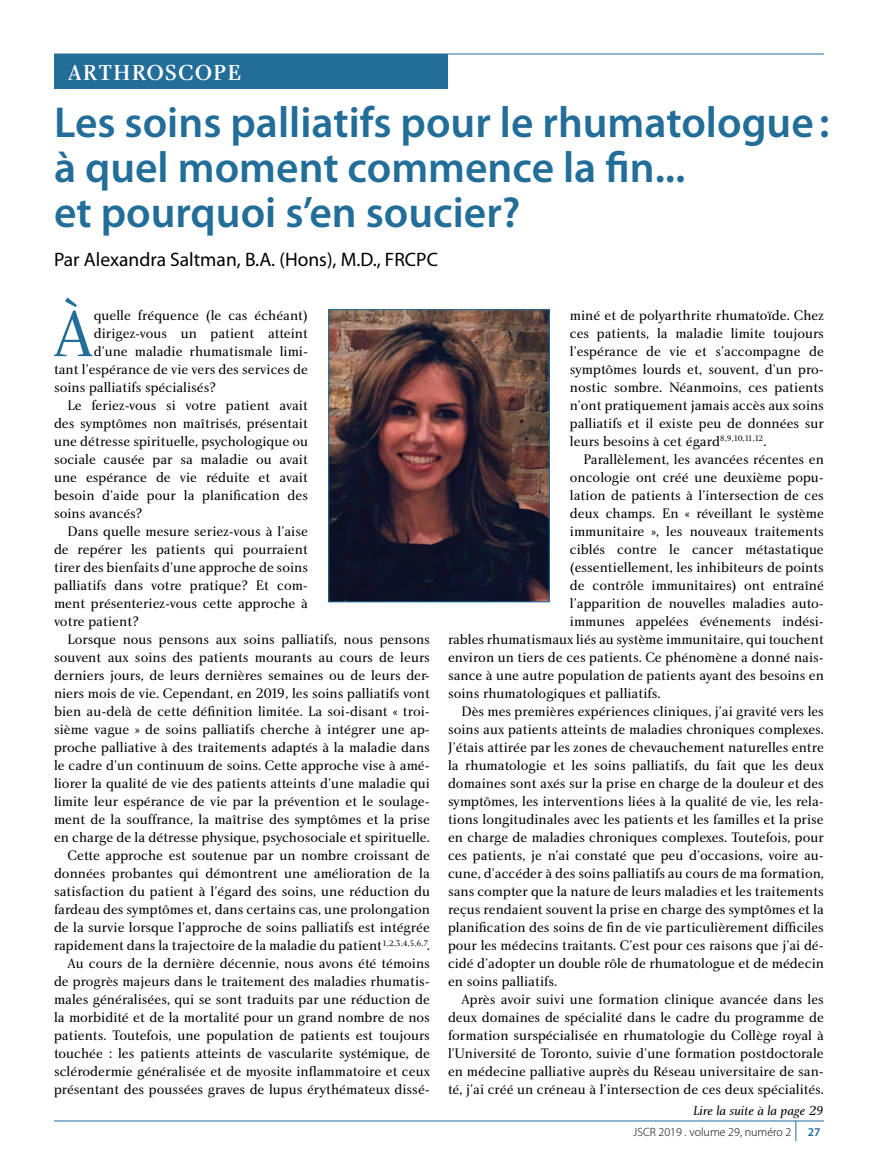
<style>
.page{position:relative;width:878px;height:1175px;background:#fff}
.page>*{position:absolute;margin:0;border:0;box-sizing:border-box;transform-origin:0 0}
.t1{font:68.25px "Charlotte Book Plain";color:#226e99}
.t2{font:600 43.5px/45px "Myriad Pro";color:#226e99}
.t3{font:22.5px "Charlotte Medium Plain";letter-spacing:.05em;color:#fff}
.t4{font:19.5px "Myriad Pro";color:#000}
.t5{font:14.25px/18px "Charlotte Book Plain";color:#000;text-align:justify}
.t6{font:13.5px "Charlotte Book Italic Plain";color:#000}
.t7{font:300 12px "Myriad Pro";color:#000}
.t8{font:600 12px "Myriad Pro";color:#226e99}
</style>
<div class="page">
<div style="left:54px;top:54px;width:394px;height:35px;background:#226e99"></div>
<hr style="left:54px;top:54px;width:770px;height:1px;background:#226e99">
<hr style="left:54px;top:1120px;width:770px;height:1px;background:#226e99">
<svg style="left:795px;top:1120px;width:1px;height:21px"></svg>
<img style="left:330px;top:311px;width:217px;height:289px">
<div style="left:328px;top:309px;width:221px;height:293px;border:1px solid #226e99"></div>
<h3 class="t3" style="left:68px;top:59px;width:175px">ARTHROSCOPE</h3>
<h2 class="t2" style="left:54px;top:101px;width:777px">Les soins palliatifs pour le rhumatologue: à quel moment commence la fin...<br>et pourquoi s’en soucier?</h2>
<h3 class="t4" style="left:54px;top:249px;width:385px">Par Alexandra Saltman, B.A. (Hons), M.D., FRCPC</h3>
<h1 class="t1" style="left:54px;top:293px;width:42px">À</h1>
<p class="t5" style="left:94px;top:306px;width:216px">quelle fréquence (le cas échéant)</p>
<p class="t5" style="left:94px;top:324px;width:216px">dirigez-vous un patient atteint</p>
<p class="t5" style="left:94px;top:342px;width:216px">d’une maladie rhumatismale limi-</p>
<p class="t5" style="left:54px;top:360px;width:255px">tant l’espérance de vie vers des services de</p>
<p class="t5" style="left:54px;top:378px;width:163px">soins palliatifs spécialisés?</p>
<p class="t5" style="left:67px;top:396px;width:242px">Le feriez-vous si votre patient avait</p>
<p class="t5" style="left:54px;top:414px;width:255px">des symptômes non maîtrisés, présentait</p>
<p class="t5" style="left:54px;top:432px;width:255px">une détresse spirituelle, psychologique ou</p>
<p class="t5" style="left:54px;top:450px;width:255px">sociale causée par sa maladie ou avait</p>
<p class="t5" style="left:54px;top:468px;width:255px">une espérance de vie réduite et avait</p>
<p class="t5" style="left:54px;top:486px;width:255px">besoin d’aide pour la planification des</p>
<p class="t5" style="left:54px;top:504px;width:90px">soins avancés?</p>
<p class="t5" style="left:67px;top:522px;width:242px">Dans quelle mesure seriez-vous à l’aise</p>
<p class="t5" style="left:54px;top:540px;width:255px">de repérer les patients qui pourraient</p>
<p class="t5" style="left:54px;top:558px;width:255px">tirer des bienfaits d’une approche de soins</p>
<p class="t5" style="left:54px;top:576px;width:255px">palliatifs dans votre pratique? Et com-</p>
<p class="t5" style="left:54px;top:594px;width:255px">ment présenteriez-vous cette approche à</p>
<p class="t5" style="left:54px;top:612px;width:86px">votre patient?</p>
<p class="t5" style="left:67px;top:630px;width:364px">Lorsque nous pensons aux soins palliatifs, nous pensons</p>
<p class="t5" style="left:54px;top:648px;width:377px">souvent aux soins des patients mourants au cours de leurs</p>
<p class="t5" style="left:54px;top:666px;width:377px">derniers jours, de leurs dernières semaines ou de leurs der-</p>
<p class="t5" style="left:54px;top:684px;width:377px">niers mois de vie. Cependant, en 2019, les soins palliatifs vont</p>
<p class="t5" style="left:54px;top:702px;width:377px">bien au-delà de cette définition limitée. La soi-disant « troi-</p>
<p class="t5" style="left:54px;top:720px;width:377px">sième vague » de soins palliatifs cherche à intégrer une ap-</p>
<p class="t5" style="left:54px;top:738px;width:377px">proche palliative à des traitements adaptés à la maladie dans</p>
<p class="t5" style="left:54px;top:756px;width:377px">le cadre d’un continuum de soins. Cette approche vise à amé-</p>
<p class="t5" style="left:54px;top:774px;width:377px">liorer la qualité de vie des patients atteints d’une maladie qui</p>
<p class="t5" style="left:54px;top:792px;width:377px">limite leur espérance de vie par la prévention et le soulage-</p>
<p class="t5" style="left:54px;top:810px;width:377px">ment de la souffrance, la maîtrise des symptômes et la prise</p>
<p class="t5" style="left:54px;top:828px;width:377px">en charge de la détresse physique, psychosociale et spirituelle.</p>
<p class="t5" style="left:67px;top:846px;width:364px">Cette approche est soutenue par un nombre croissant de</p>
<p class="t5" style="left:54px;top:864px;width:377px">données probantes qui démontrent une amélioration de la</p>
<p class="t5" style="left:54px;top:882px;width:377px">satisfaction du patient à l’égard des soins, une réduction du</p>
<p class="t5" style="left:54px;top:900px;width:377px">fardeau des symptômes et, dans certains cas, une prolongation</p>
<p class="t5" style="left:54px;top:918px;width:377px">de la survie lorsque l’approche de soins palliatifs est intégrée</p>
<p class="t5" style="left:54px;top:936px;width:377px">rapidement dans la trajectoire de la maladie du patient<sup>1,2,3,4,5,6,7</sup>.</p>
<p class="t5" style="left:68px;top:954px;width:364px">Au cours de la dernière décennie, nous avons été témoins</p>
<p class="t5" style="left:54px;top:972px;width:377px">de progrès majeurs dans le traitement des maladies rhumatis-</p>
<p class="t5" style="left:54px;top:990px;width:377px">males généralisées, qui se sont traduits par une réduction de</p>
<p class="t5" style="left:54px;top:1008px;width:377px">la morbidité et de la mortalité pour un grand nombre de nos</p>
<p class="t5" style="left:54px;top:1026px;width:377px">patients. Toutefois, une population de patients est toujours</p>
<p class="t5" style="left:54px;top:1044px;width:377px">touchée : les patients atteints de vascularite systémique, de</p>
<p class="t5" style="left:54px;top:1062px;width:377px">sclérodermie généralisée et de myosite inflammatoire et ceux</p>
<p class="t5" style="left:54px;top:1080px;width:377px">présentant des poussées graves de lupus érythémateux dissé-</p>
<p class="t5" style="left:570px;top:306px;width:255px">miné et de polyarthrite rhumatoïde. Chez ces patients, la maladie limite toujours l’espérance de vie et s’accompagne de symptômes lourds et, souvent, d’un pro&shy;nostic sombre. Néanmoins, ces patients n’ont pratiquement jamais accès aux soins palliatifs et il existe peu de données sur leurs besoins à cet égard<sup>8,9,10,11,12</sup>.</p>
<p class="t5" style="left:583px;top:450px;width:242px">Parallèlement, les avancées récentes en</p>
<p class="t5" style="left:570px;top:468px;width:255px">oncologie ont créé une deuxième popu-</p>
<p class="t5" style="left:570px;top:486px;width:255px">lation de patients à l’intersection de ces</p>
<p class="t5" style="left:570px;top:504px;width:255px">deux champs. En « réveillant le système</p>
<p class="t5" style="left:570px;top:522px;width:255px">immunitaire », les nouveaux traitements</p>
<p class="t5" style="left:570px;top:540px;width:255px">ciblés contre le cancer métastatique</p>
<p class="t5" style="left:570px;top:558px;width:255px">(essentiellement, les inhibiteurs de points</p>
<p class="t5" style="left:570px;top:576px;width:255px">de contrôle immunitaires) ont entraîné</p>
<p class="t5" style="left:570px;top:594px;width:255px">l’apparition de nouvelles maladies auto-</p>
<p class="t5" style="left:570px;top:612px;width:255px">immunes appelées événements indési-</p>
<p class="t5" style="left:448px;top:630px;width:377px">rables rhumatismaux liés au système immunitaire, qui touchent</p>
<p class="t5" style="left:448px;top:648px;width:377px">environ un tiers de ces patients. Ce phénomène a donné nais-</p>
<p class="t5" style="left:448px;top:666px;width:377px">sance à une autre population de patients ayant des besoins en</p>
<p class="t5" style="left:448px;top:684px;width:214px">soins rhumatologiques et palliatifs.</p>
<p class="t5" style="left:461px;top:702px;width:364px">Dès mes premières expériences cliniques, j’ai gravité vers les</p>
<p class="t5" style="left:448px;top:720px;width:377px">soins aux patients atteints de maladies chroniques complexes.</p>
<p class="t5" style="left:448px;top:738px;width:377px">J’étais attirée par les zones de chevauchement naturelles entre</p>
<p class="t5" style="left:448px;top:756px;width:377px">la rhumatologie et les soins palliatifs, du fait que les deux</p>
<p class="t5" style="left:448px;top:774px;width:377px">domaines sont axés sur la prise en charge de la douleur et des</p>
<p class="t5" style="left:448px;top:792px;width:377px">symptômes, les interventions liées à la qualité de vie, les rela-</p>
<p class="t5" style="left:448px;top:810px;width:377px">tions longitudinales avec les patients et les familles et la prise</p>
<p class="t5" style="left:448px;top:828px;width:377px">en charge de maladies chroniques complexes. Toutefois, pour</p>
<p class="t5" style="left:448px;top:846px;width:377px">ces patients, je n’ai constaté que peu d’occasions, voire au-</p>
<p class="t5" style="left:448px;top:864px;width:377px">cune, d’accéder à des soins palliatifs au cours de ma formation,</p>
<p class="t5" style="left:448px;top:882px;width:377px">sans compter que la nature de leurs maladies et les traitements</p>
<p class="t5" style="left:448px;top:900px;width:377px">reçus rendaient souvent la prise en charge des symptômes et la</p>
<p class="t5" style="left:448px;top:918px;width:377px">planification des soins de fin de vie particulièrement difficiles</p>
<p class="t5" style="left:448px;top:936px;width:377px">pour les médecins traitants. C’est pour ces raisons que j’ai dé-</p>
<p class="t5" style="left:448px;top:954px;width:377px">cidé d’adopter un double rôle de rhumatologue et de médecin</p>
<p class="t5" style="left:448px;top:972px;width:111px">en soins palliatifs.</p>
<p class="t5" style="left:461px;top:990px;width:364px">Après avoir suivi une formation clinique avancée dans les</p>
<p class="t5" style="left:448px;top:1008px;width:377px">deux domaines de spécialité dans le cadre du programme de</p>
<p class="t5" style="left:448px;top:1026px;width:377px">formation surspécialisée en rhumatologie du Collège royal à</p>
<p class="t5" style="left:448px;top:1044px;width:377px">l’Université de Toronto, suivie d’une formation postdoctorale</p>
<p class="t5" style="left:448px;top:1062px;width:377px">en médecine palliative auprès du Réseau universitaire de san-</p>
<p class="t5" style="left:448px;top:1080px;width:377px">té, j’ai créé un créneau à l’intersection de ces deux spécialités.</p>
<p class="t6" style="left:693px;top:1102px;width:132px">Lire la suite à la page 29</p>
<p class="t7" style="left:633px;top:1125px;width:160px">JSCR 2019 . volume 29, numéro 2</p>
<p class="t8" style="left:807px;top:1124px;width:14px">27</p>
</div>
